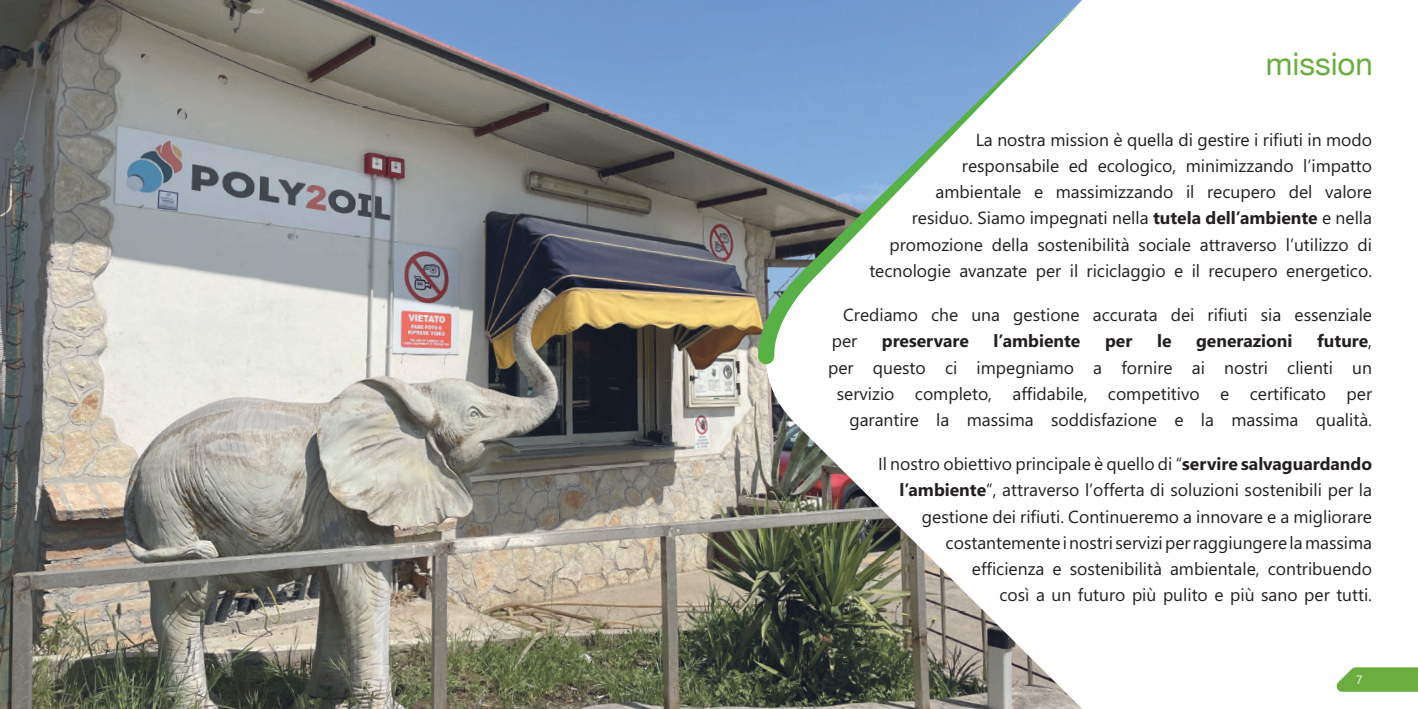
<style>
.page{position:relative;width:1418px;height:709px;background:#fff}
.page>*{position:absolute;margin:0;border:0;box-sizing:border-box;transform-origin:0 0}
.t1{font:31.25px "Helvetica Neue";color:#6bad3e}
.t2{font:17.5px/26.2px "Segoe WP";color:#231f20;text-align:right}
.t3{font:700 17.5px "Segoe WP";color:#231f20}
.s1{font-weight:700}
</style>
<div class="page">
<img style="left:209px;top:657px;width:554px;height:52px">
<img style="left:0;top:366px;width:209px;height:343px">
<img style="left:200px;top:584px;width:563px;height:73px">
<img style="left:201px;top:540px;width:562px;height:72px">
<img style="left:203px;top:496px;width:560px;height:70px">
<img style="left:204px;top:452px;width:559px;height:68px">
<img style="left:206px;top:408px;width:557px;height:67px">
<img style="left:207px;top:366px;width:556px;height:63px">
<img style="left:519px;top:121px;width:244px;height:263px">
<img style="left:253px;top:121px;width:276px;height:254px">
<img style="left:0;top:101px;width:263px;height:265px">
<img style="left:218px;top:0;width:545px;height:121px">
<img style="left:0;top:0;width:222px;height:101px">
<svg style="left:763px;top:0;width:319px;height:709px"></svg>
<svg style="left:758px;top:1px;width:323px;height:363px"></svg>
<svg style="left:1336px;top:667px;width:81px;height:25px;background:#79b551"></svg>
<h1 class="t1" style="left:1265px;top:41px;width:109px">mission</h1>
<p class="t2" style="left:869px;top:126px;width:504px">La nostra mission è quella di gestire i rifiuti in modo<br>responsabile ed ecologico, minimizzando l’impatto<br>ambientale e massimizzando il recupero del valore<br>residuo. Siamo impegnati nella <span class="s1">tutela dell’ambiente</span> e nella promozione della sostenibilità sociale attraverso l’utilizzo di tecnologie avanzate per il riciclaggio e il recupero energetico.</p>
<p class="t2" style="left:831px;top:301px;width:541px;text-align:left;text-indent:11px">Crediamo che una gestione accurata dei rifiuti sia essenziale per</p>
<p class="t2" style="left:828px;top:328px;width:545px"><span class="s1">future</span>,<br>per questo ci impegniamo a fornire ai nostri clienti un servizio completo, affidabile, competitivo e certificato per garantire la massima soddisfazione e la massima qualità.</p>
<p class="t2" style="left:878px;top:450px;width:495px">Il nostro obiettivo principale è quello di “<span class="s1">servire salvaguardando l’ambiente</span>”, attraverso l’offerta di soluzioni sostenibili per la gestione dei rifiuti. Continueremo a innovare e a migliorare costantemente i nostri servizi per raggiungere la massima efficienza e sostenibilità ambientale, contribuendo<br>così a un futuro più pulito e più sano per tutti.</p>
<p class="t3" style="left:881px;top:328px;width:89px">preservare</p>
<p class="t3" style="left:993px;top:328px;width:88px">l’ambiente</p>
<p class="t3" style="left:1105px;top:328px;width:29px">per</p>
<p class="t3" style="left:1156px;top:328px;width:16px">le</p>
<p class="t3" style="left:1196px;top:328px;width:98px">generazioni</p>
</div>
